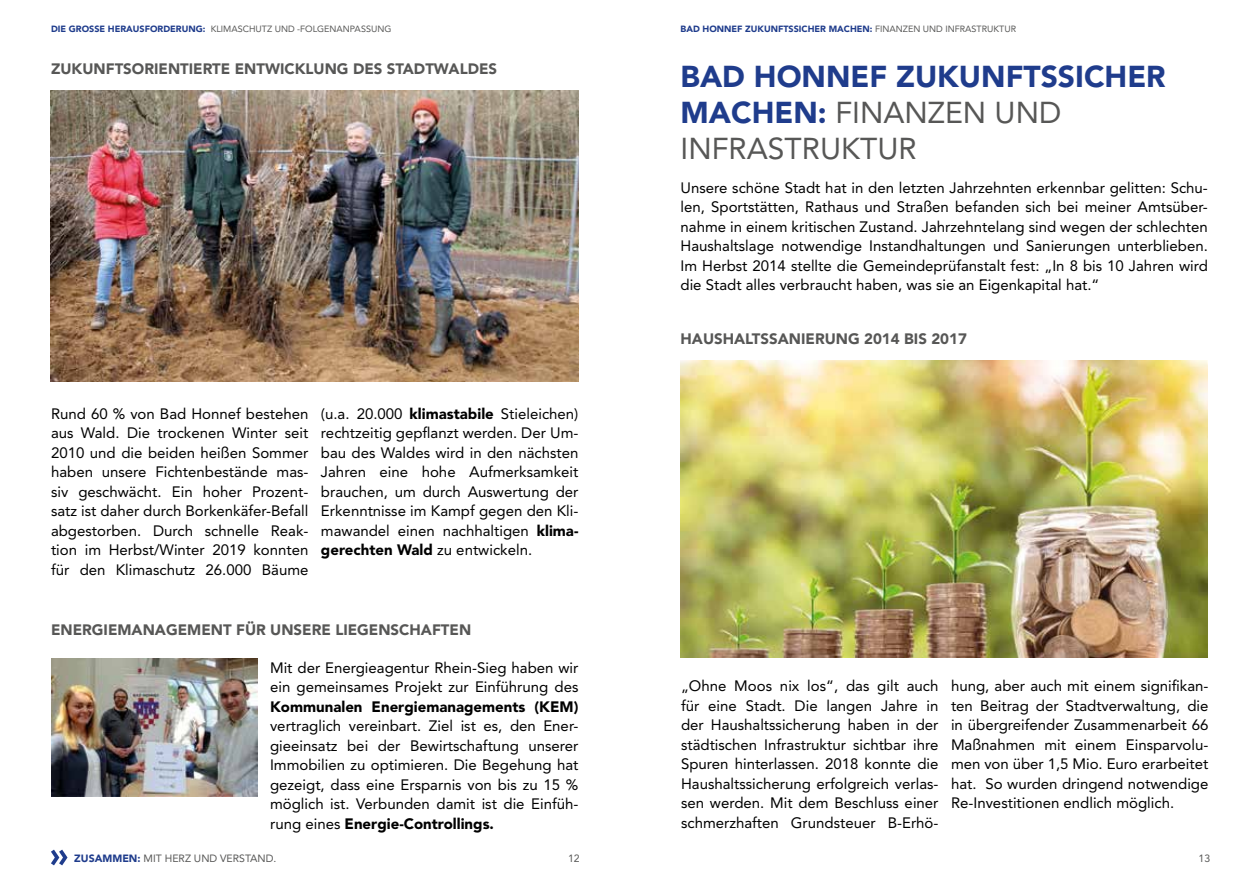
<style>
.page{position:relative;width:1259px;height:893px;background:#fff}
.page>*{position:absolute;margin:0;border:0;box-sizing:border-box;transform-origin:0 0}
.t1{font:900 30px/36px "Avenir";color:#1f3c8c}
.t2{font:15px/19.5px "Avenir";color:#000;text-align:justify}
.t3{font:900 15px "Avenir";color:#575756}
.t4{font:900 15px "Avenir";color:#000}
.t5{font:10.5px "Avenir";color:#575756}
.t6{font:9px "Avenir";color:#575756}
.t7{font:900 9px "Avenir";color:#1f3c8c}
.s1{font-weight:900;color:#1f3c8c}
.s2{font-weight:900}
.s3{font-weight:400;color:#575756}
</style>
<div class="page">
<svg style="left:51px;top:850px;width:17px;height:15px"></svg>
<img style="left:51px;top:90px;width:527px;height:291px">
<img style="left:51px;top:659px;width:206px;height:137px">
<img style="left:680px;top:360px;width:528px;height:298px">
<p class="t6" style="left:51px;top:24px;width:342px"><span class="s1">DIE GROSSE HERAUSFORDERUNG:</span> KLIMASCHUTZ UND -FOLGENANPASSUNG</p>
<p class="t3" style="left:51px;top:59px;width:448px">ZUKUNFTSORIENTIERTE ENTWICKLUNG DES STADTWALDES</p>
<p class="t2" style="left:51px;top:404px;width:259px">Rund 60 % von Bad Honnef bestehen aus Wald. Die trockenen Winter seit 2010 und die beiden heißen Sommer haben unsere Fichtenbestände mas&shy;siv geschwächt. Ein hoher Prozent&shy;satz ist daher durch Borkenkäfer-Befall abgestorben. Durch schnelle Reak&shy;tion im Herbst/Winter 2019 konnten für den Klimaschutz 26.000 Bäume</p>
<p class="t2" style="left:321px;top:404px;width:259px">(u.a. 20.000 <span class="s2">klimastabile</span> Stieleichen) rechtzeitig gepflanzt werden. Der Um&shy;bau des Waldes wird in den nächsten Jahren eine hohe Aufmerksamkeit brauchen, um durch Auswertung der Erkenntnisse im Kampf gegen den Kli&shy;mawandel einen nachhaltigen <span class="s2">klima&shy;gerechten Wald</span> zu entwickeln.</p>
<p class="t3" style="left:51px;top:620px;width:422px">ENERGIEMANAGEMENT FÜR UNSERE LIEGENSCHAFTEN</p>
<p class="t2" style="left:270px;top:658px;width:310px">Mit der Energieagentur Rhein-Sieg haben wir ein gemeinsames Projekt zur Einführung des</p>
<p class="t4" style="left:270px;top:697px;width:310px">Kommunalen Energiemanagements (KEM)</p>
<p class="t2" style="left:270px;top:716px;width:310px">vertraglich vereinbart. Ziel ist es, den Ener&shy;gieeinsatz bei der Bewirtschaftung unserer Immobilien zu optimieren. Die Begehung hat gezeigt, dass eine Ersparnis von bis zu 15 % möglich ist. Verbunden damit ist die Einfüh&shy;rung eines <span class="s2">Energie-Controllings.</span></p>
<p class="t7" style="left:680px;top:24px;width:337px">BAD HONNEF ZUKUNFTSSICHER MACHEN: <span class="s3">FINANZEN UND INFRASTRUKTUR</span></p>
<h1 class="t1" style="left:680px;top:58px;width:486px">BAD HONNEF ZUKUNFTSSICHER<br>MACHEN: <span class="s3">FINANZEN UND<br>INFRASTRUKTUR</span></h1>
<p class="t2" style="left:680px;top:178px;width:529px">Unsere schöne Stadt hat in den letzten Jahrzehnten erkennbar gelitten: Schu&shy;len, Sportstätten, Rathaus und Straßen befanden sich bei meiner Amtsüber&shy;nahme in einem kritischen Zustand. Jahrzehntelang sind wegen der schlechten Haushaltslage notwendige Instandhaltungen und Sanierungen unterblieben.<br>Im Herbst 2014 stellte die Gemeindeprüfanstalt fest: „In 8 bis 10 Jahren wird die Stadt alles verbraucht haben, was sie an Eigenkapital hat.“</p>
<p class="t3" style="left:680px;top:329px;width:288px">HAUSHALTSSANIERUNG 2014 BIS 2017</p>
<p class="t2" style="left:681px;top:676px;width:259px">„Ohne Moos nix los“, das gilt auch für eine Stadt. Die langen Jahre in der Haushaltssicherung haben in der städtischen Infrastruktur sichtbar ihre Spuren hinterlassen. 2018 konnte die Haushaltssicherung erfolgreich verlas&shy;sen werden. Mit dem Beschluss einer schmerzhaften Grundsteuer B-Erhö-</p>
<p class="t2" style="left:951px;top:676px;width:259px">hung, aber auch mit einem signifikan&shy;ten Beitrag der Stadtverwaltung, die in übergreifender Zusammenarbeit 66<br>Maßnahmen mit einem Einsparvolu&shy;men von über 1,5 Mio. Euro erarbeitet hat. So wurden dringend notwendige Re-Investitionen endlich möglich.</p>
<p class="t5" style="left:74px;top:852px;width:204px"><span class="s1">ZUSAMMEN:</span> MIT HERZ UND VERSTAND.</p>
<p class="t5" style="left:568px;top:852px;width:13px">12</p>
<p class="t5" style="left:1198px;top:852px;width:13px">13</p>
</div>
